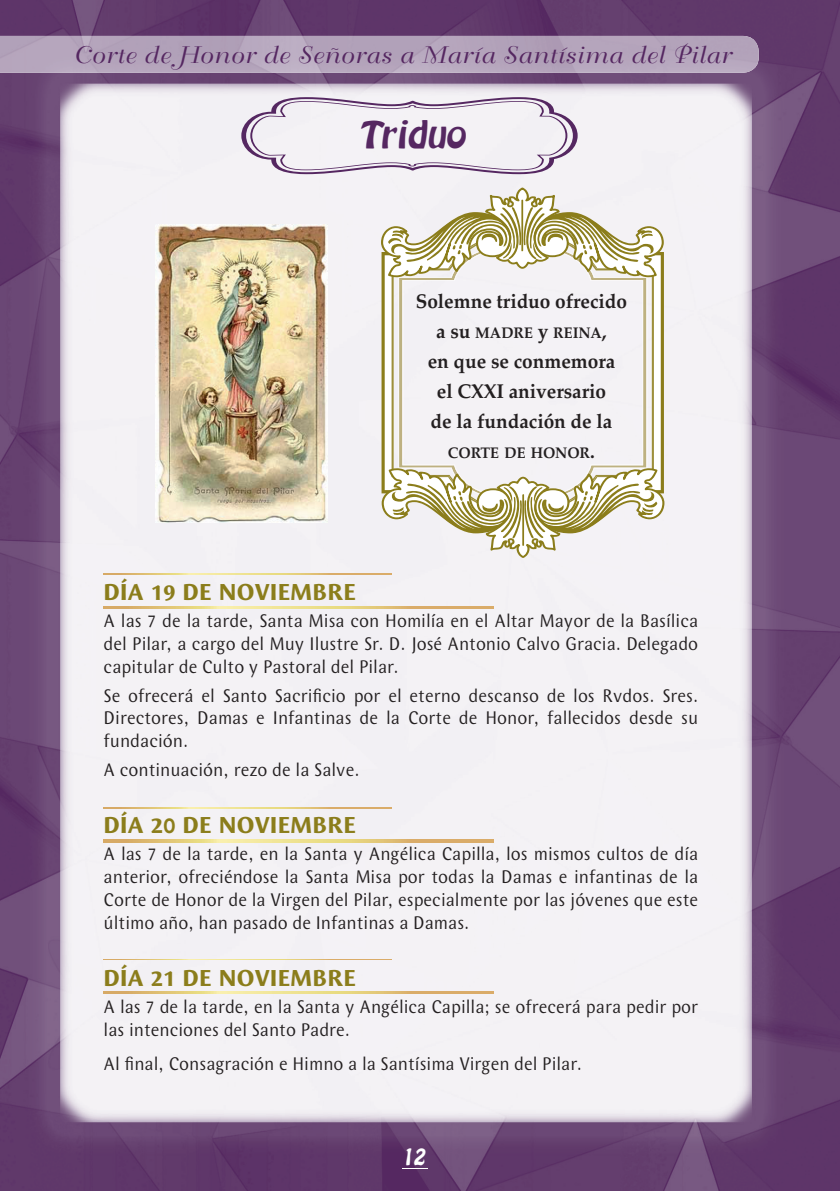
<style>
.page{position:relative;width:840px;height:1191px;background:#fff}
.page>*{position:absolute;margin:0;border:0;box-sizing:border-box;transform-origin:0 0}
.t1{font:32.4px "Batavia";letter-spacing:.06em;color:#552761;scale:.8 1}
.t2{font:700 24px "Wunderlich";letter-spacing:.01em;color:#8b7d1b}
.t3{font:23.6px "Bellevue";letter-spacing:.04em;color:#552761;scale:1.08 1}
.t4{font:20.2px "Batavia";color:#fff;scale:.69 1}
.t5{font:700 20px/30px "Palatino";color:#231f20;text-align:center;scale:.95 1}
.t6{font:19px/22.8px "Wunderlich";color:#231f20;text-align:justify;scale:.95 1}
.t7{font:700 15.4px "Palatino";color:#231f20;scale:.95 1}
.s1{font-size:20px}
</style>
<div class="page">
<img style="left:0;top:0;width:839px;height:1191px">
<img style="left:0;top:36px;width:758px;height:37px">
<svg style="left:401px;top:1167px;width:26px;height:1px"></svg>
<img style="left:155px;top:224px;width:172px;height:298px">
<svg style="left:241px;top:97px;width:336px;height:77px"></svg>
<svg style="left:381px;top:187px;width:283px;height:371px"></svg>
<svg style="left:104px;top:606px;width:389px;height:2px"></svg>
<svg style="left:104px;top:574px;width:287px;height:1px"></svg>
<svg style="left:104px;top:839px;width:389px;height:3px"></svg>
<svg style="left:104px;top:807px;width:287px;height:1px"></svg>
<svg style="left:104px;top:991px;width:389px;height:2px"></svg>
<svg style="left:104px;top:959px;width:287px;height:1px"></svg>
<p class="t3" style="left:72px;top:42px;width:609px">Corte de Honor de Señoras a María Santísima del Pilar</p>
<h1 class="t1" style="left:362px;top:111px;width:131px">Triduo</h1>
<p class="t5" style="left:415px;top:286px;width:224px">Solemne triduo ofrecido</p>
<p class="t7" style="left:436px;top:320px;width:181px"><span class="s1">a su</span> MADRE <span class="s1">y</span> REINA<span class="s1">,</span></p>
<p class="t5" style="left:427px;top:346px;width:199px">en que se conmemora el CXXI aniversario de la fundación de la</p>
<p class="t7" style="left:447px;top:440px;width:156px">CORTE DE HONOR<span class="s1">.</span></p>
<p class="t2" style="left:104px;top:579px;width:253px">DÍA 19 DE NOVIEMBRE</p>
<p class="t6" style="left:104px;top:610px;width:627px">A las 7 de la tarde, Santa Misa con Homilía en el Altar Mayor de la Basílica del Pilar, a cargo del Muy Ilustre Sr. D. José Antonio Calvo Gracia. Delegado capitular de Culto y Pastoral del Pilar.</p>
<p class="t6" style="left:104px;top:684px;width:627px">Se ofrecerá el Santo Sacrificio por el eterno descanso de los Rvdos. Sres.<br>Directores, Damas e Infantinas de la Corte de Honor, fallecidos desde su fundación.</p>
<p class="t6" style="left:104px;top:758px;width:271px">A continuación, rezo de la Salve.</p>
<p class="t2" style="left:104px;top:811px;width:253px">DÍA 20 DE NOVIEMBRE</p>
<p class="t6" style="left:104px;top:842px;width:627px">A las 7 de la tarde, en la Santa y Angélica Capilla, los mismos cultos de día anterior, ofreciéndose la Santa Misa por todas la Damas e infantinas de la Corte de Honor de la Virgen del Pilar, especialmente por las jóvenes que este último año, han pasado de Infantinas a Damas.</p>
<p class="t2" style="left:104px;top:964px;width:253px">DÍA 21 DE NOVIEMBRE</p>
<p class="t6" style="left:104px;top:995px;width:627px">A las 7 de la tarde, en la Santa y Angélica Capilla; se ofrecerá para pedir por las intenciones del Santo Padre.</p>
<p class="t6" style="left:104px;top:1052px;width:504px">Al final, Consagración e Himno a la Santísima Virgen del Pilar.</p>
<p class="t4" style="left:403px;top:1141px;width:33px">12</p>
</div>
